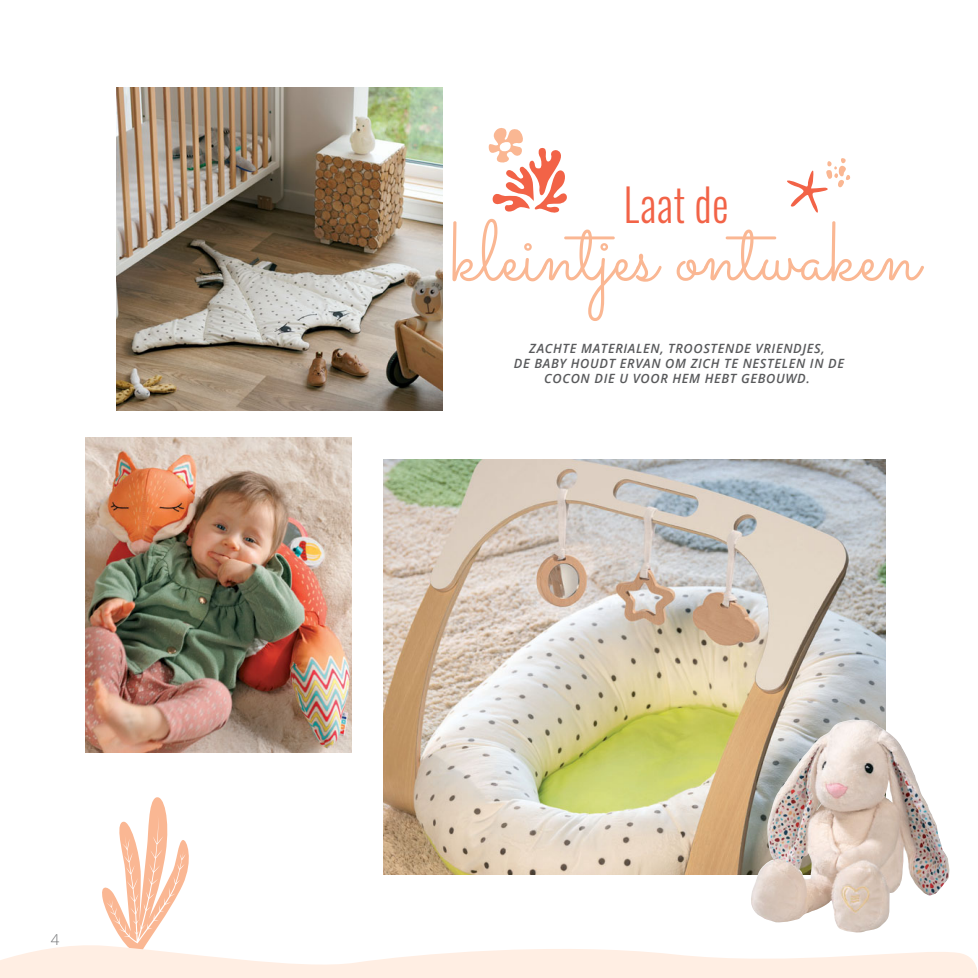
<style>
.page{position:relative;width:978px;height:978px;background:#fff}
.page>*{position:absolute;margin:0;border:0;box-sizing:border-box;transform-origin:0 0}
.t1{font:85.5px "Sacramento";color:#fab793}
.t2{font:300 45px "Oswald";letter-spacing:.02em;color:#f26347;scale:.9 1}
.t3{font:300 15px "Open Sans";color:#6d6e70}
.t4{font:italic 600 12.75px/15px "Open Sans";letter-spacing:.05em;color:#58595b;text-align:center}
</style>
<div class="page">
<img style="left:383px;top:459px;width:502px;height:335px">
<img style="left:85px;top:437px;width:266px;height:316px">
<img style="left:117px;top:87px;width:325px;height:323px">
<img style="left:750px;top:720px;width:171px;height:74px">
<svg style="left:0;top:794px;width:978px;height:184px"></svg>
<svg style="left:488px;top:128px;width:79px;height:85px"></svg>
<svg style="left:787px;top:158px;width:64px;height:55px"></svg>
<p class="t3" style="left:51px;top:929px;width:10px">4</p>
<h2 class="t2" style="left:624px;top:169px;width:118px">Laat de</h2>
<h1 class="t1" style="left:451px;top:200px;width:470px">kleintjes ontwaken</h1>
<p class="t4" style="left:514px;top:341px;width:332px">ZACHTE MATERIALEN, TROOSTENDE VRIENDJES,<br>DE BABY HOUDT ERVAN OM ZICH TE NESTELEN IN DE<br>COCON DIE U VOOR HEM HEBT GEBOUWD.</p>
</div>
